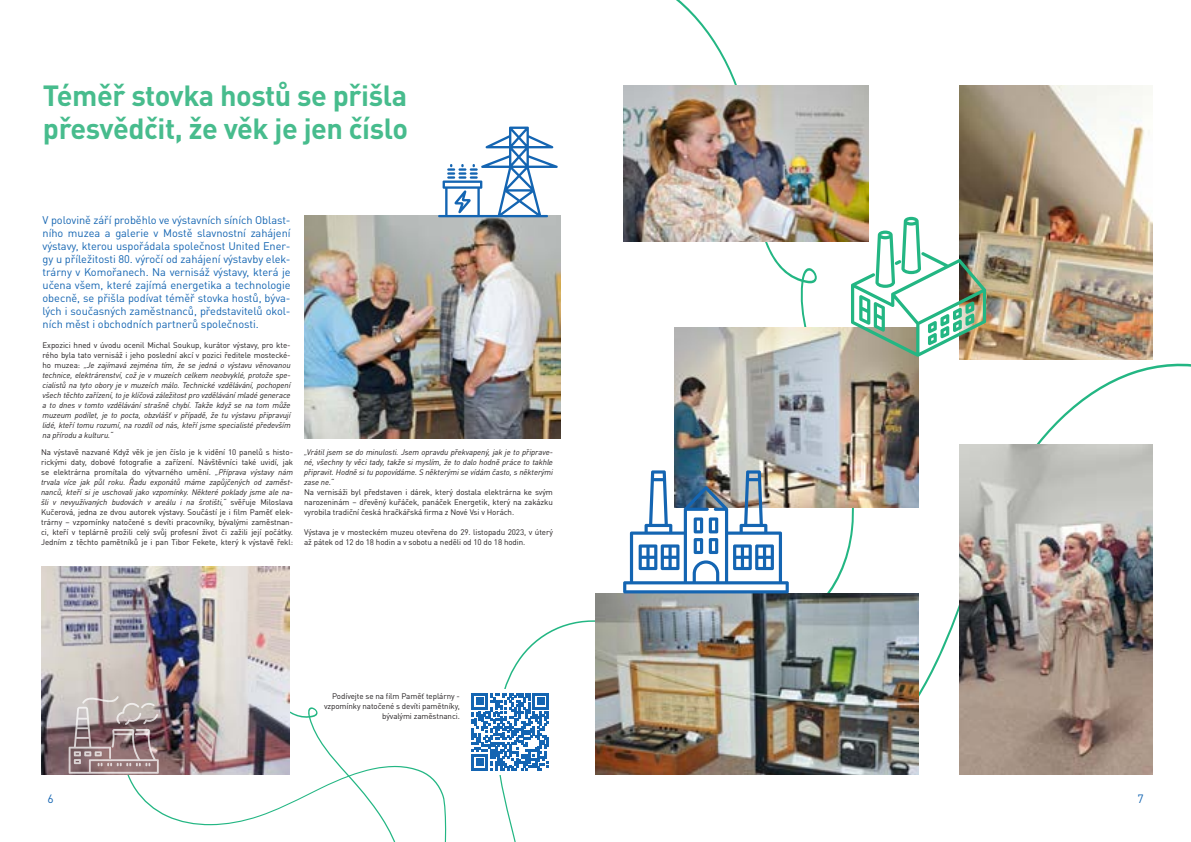
<style>
.page{position:relative;width:1191px;height:842px;background:#fff}
.page>*{position:absolute;margin:0;border:0;box-sizing:border-box;transform-origin:0 0}
.t1{font:700 28.8px/33.6px "DIN Pro";letter-spacing:-.015em;color:#47bc8d}
.t2{font:11.9px "DIN Pro";color:#1465b2}
.t3{font:11px/13px "DIN Pro";letter-spacing:-.005em;color:#1465b2;text-align:justify}
.t4{font:8px/10px "DIN Pro";letter-spacing:-.01em;color:#231f20;text-align:justify}
.t5{font:italic 8px/10px "DIN Pro";letter-spacing:-.01em;color:#231f20;text-align:justify}
.s1{font-style:normal}
.s2{font-style:italic}
</style>
<div class="page">
<svg style="left:499px;top:620px;width:113px;height:222px"></svg>
<svg style="left:730px;top:361px;width:461px;height:414px"></svg>
<svg style="left:652px;top:0;width:203px;height:593px"></svg>
<img style="left:595px;top:593px;width:323px;height:181px">
<div style="left:468px;top:689px;width:85px;height:85px;background:#fff"></div>
<svg style="left:472px;top:693px;width:77px;height:77px"></svg>
<img style="left:674px;top:328px;width:244px;height:179px">
<img style="left:304px;top:215px;width:257px;height:224px">
<img style="left:624px;top:85px;width:244px;height:156px">
<img style="left:41px;top:566px;width:249px;height:208px">
<img style="left:959px;top:444px;width:193px;height:330px">
<img style="left:959px;top:85px;width:193px;height:275px">
<svg style="left:438px;top:127px;width:120px;height:90px"></svg>
<svg style="left:69px;top:696px;width:378px;height:146px"></svg>
<img style="left:851px;top:217px;width:135px;height:140px">
<svg style="left:623px;top:470px;width:166px;height:123px"></svg>
<p class="t1" style="left:43px;top:75px;width:367px">Téměř stovka hostů se přišla přesvědčit, že věk je jen číslo</p>
<p class="t3" style="left:43px;top:213px;width:250px">V polovině září proběhlo ve výstavních síních Oblast&shy;ního muzea a galerie v Mostě slavnostní zahájení výstavy, kterou uspořádala společnost United Ener&shy;gy u příležitosti 80. výročí od zahájení výstavby elek&shy;trárny v Komořanech. Na vernisáž výstavy, která je učena všem, které zajímá energetika a technologie obecně, se přišla podívat téměř stovka hostů, býva&shy;lých i současných zaměstnanců, představitelů okol&shy;ních měst i obchodních partnerů společnosti.</p>
<p class="t5" style="left:43px;top:340px;width:250px"><span class="s1">Expozici hned v úvodu ocenil Michal Soukup, kurátor výstavy, pro kte&shy;rého byla tato vernisáž i jeho poslední akcí v pozici ředitele mostecké&shy;ho muzea:</span> „Je zajímavá zejména tím, že se jedná o výstavu věnovanou technice, elektrárenství, což je v muzeích celkem neobvyklé, protože spe&shy;cialistů na tyto obory je v muzeích málo. Technické vzdělávání, pochopení všech těchto zařízení, to je klíčová záležitost pro vzdělávání mladé generace a to dnes v tomto vzdělávání strašně chybí. Takže když se na tom může muzeum podílet, je to pocta, obzvlášť v případě, že tu výstavu připravují lidé, kteří tomu rozumí, na rozdíl od nás, kteří jsme specialisté především na přírodu a kulturu.“</p>
<p class="t4" style="left:41px;top:446px;width:253px">Na výstavě nazvané Když věk je jen číslo je k vidění 10 panelů s histo&shy;rickými daty, dobové fotografie a zařízení. Návštěvníci také uvidí, jak se elektrárna promítala do výtvarného umění. <span class="s2">„Příprava výstavy nám trvala více jak půl roku. Řadu exponátů máme zapůjčených od zaměst&shy;nanců, kteří si je uschovali jako vzpomínky. Některé poklady jsme ale na&shy;šli v nevyužívaných budovách v areálu i na šrotišti,“</span> svěřuje Miloslava Kučerová, jedna ze dvou autorek výstavy. Součástí je i film Paměť elek&shy;trárny – vzpomínky natočené s devíti pracovníky, bývalými zaměstnan&shy;ci, kteří v teplárně prožili celý svůj profesní život či zažili její počátky.<br>Jedním z těchto pamětníků je i pan Tibor Fekete, který k výstavě řekl:</p>
<p class="t5" style="left:304px;top:446px;width:250px">„Vrátil jsem se do minulosti. Jsem opravdu překvapený, jak je to připrave&shy;né, všechny ty věci tady, takže si myslím, že to dalo hodně práce to takhle připravit. Hodně si tu popovídáme. S některými se vídám často, s některými zase ne.“</p>
<p class="t4" style="left:304px;top:486px;width:250px">Na vernisáži byl představen i dárek, který dostala elektrárna ke svým narozeninám – dřevěný kuřáček, panáček Energetik, který na zakázku vyrobila tradiční česká hračkářská firma z Nové Vsi v Horách.</p>
<p class="t4" style="left:304px;top:526px;width:250px">Výstava je v mosteckém muzeu otevřena do 29. listopadu 2023, v úterý až pátek od 12 do 18 hodin a v sobotu a neděli od 10 do 18 hodin.</p>
<p class="t4" style="left:324px;top:690px;width:137px;text-align:right">Podívejte se na film Paměť teplárny - vzpomínky natočené s devíti pamětníky, bývalými zaměstnanci.</p>
<p class="t2" style="left:48px;top:789px;width:8px">6</p>
<p class="t2" style="left:1137px;top:789px;width:8px">7</p>
</div>
